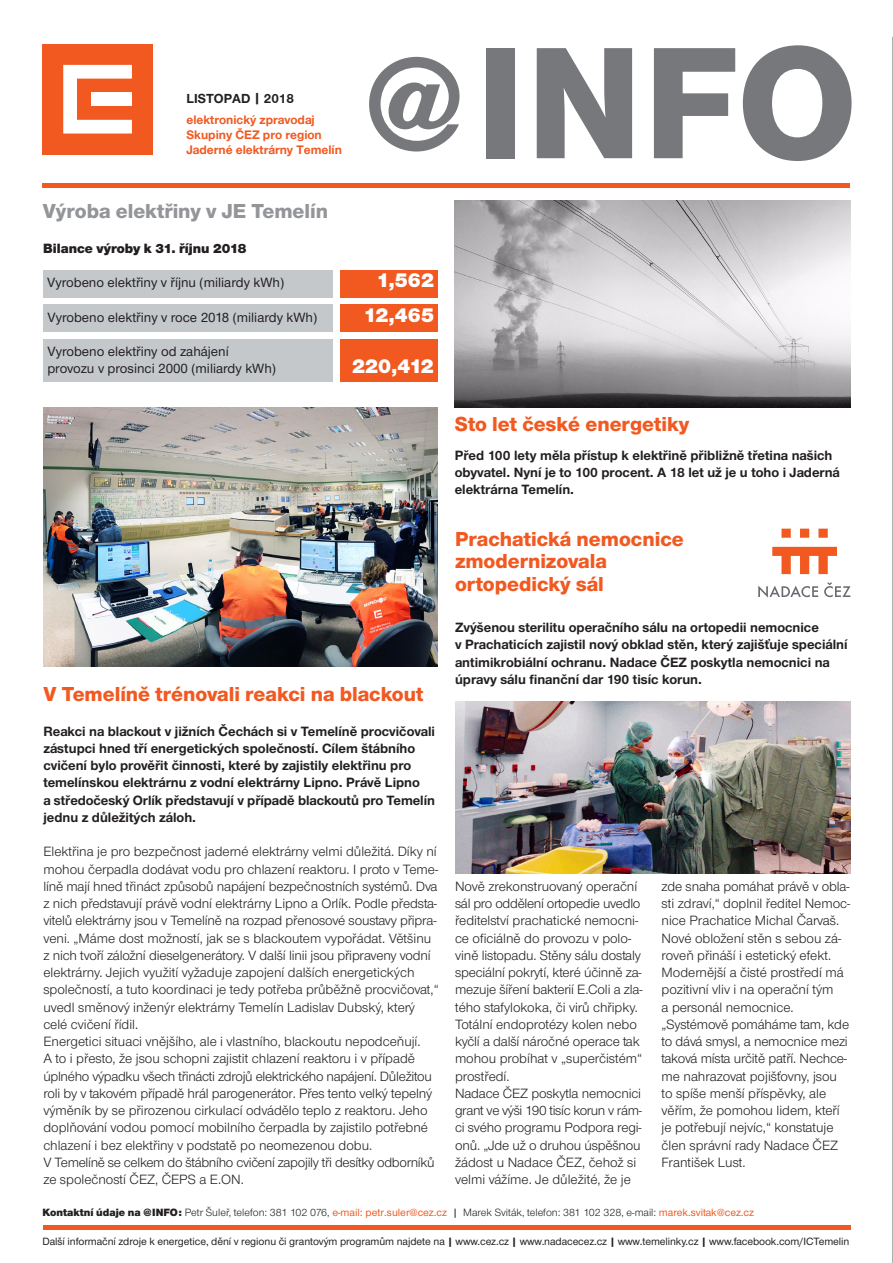
<style>
.page{position:relative;width:893px;height:1263px;background:#fff}
.page>*{position:absolute;margin:0;border:0;box-sizing:border-box;transform-origin:0 0}
.t1{font:800 165px "Nimbus CEZCE";color:#76787b}
.titulek_16{font:800 21px/22.5px "Nimbus CEZOT";color:#f15921}
.titulek_16-2{font:800 21px "Nimbus CEZOT";color:#939598}
._00_text{font:900 21px "Nimbus CEZOT";color:#fff}
._00_text-2{font:13.95px/17.2px "Nimbus CEZOT";color:#231f20}
._00_text-3{font:700 13.95px/17.2px "Nimbus CEZOT";color:#231f20}
._00_text-4{font:500 13.95px "Nimbus CEZOT";color:#231f20}
._00_text-5{font:13.95px/17.2px "Nimbus CEZOT";letter-spacing:-.02em;color:#231f20}
._00_text-6{font:900 13.95px "Nimbus CEZOT";color:#231f20}
.t2{font:700 13.5px "Nimbus CEZ";color:#231f20}
.t3{font:700 12.75px/15.3px "Nimbus CEZ";color:#f15921}
.tiráž{font:500 10.95px "Nimbus CEZOT";letter-spacing:-.005em;color:#231f20}
.tiráž-2{font:10.95px "Nimbus CEZOT";color:#231f20}
.s1{font-size:135px}
.s2{font-weight:900}
.s3{font-weight:500;color:#f15921}
.s4{font-family:"Nimbus CEZ";font-weight:500}
.s5{font-family:"Nimbus CEZ";font-weight:700}
</style>
<div class="page">
<hr style="left:892px;top:37px;width:1px;height:1226px;background:#636366">
<img style="left:43px;top:408px;width:395px;height:259px">
<div style="left:42px;top:44px;width:111px;height:110px;background:#f15921"></div>
<svg style="left:63px;top:65px;width:69px;height:69px"></svg>
<div style="left:91px;top:92px;width:40px;height:14px;background:#fff"></div>
<hr style="left:43px;top:1225px;width:807px;height:4px;background:#f15921">
<div style="left:43px;top:270px;width:289px;height:27px;background:#c4c8cb"></div>
<div style="left:43px;top:339px;width:289px;height:42px;background:#c4c8cb"></div>
<div style="left:340px;top:270px;width:98px;height:27px;background:#f15921"></div>
<div style="left:340px;top:339px;width:98px;height:42px;background:#f15921"></div>
<div style="left:43px;top:304px;width:289px;height:28px;background:#c4c8cb"></div>
<div style="left:340px;top:304px;width:98px;height:28px;background:#f15921"></div>
<hr style="left:43px;top:184px;width:807px;height:4px;background:#f15921">
<img style="left:455px;top:701px;width:395px;height:173px">
<svg style="left:758px;top:582px;width:92px;height:16px"></svg>
<svg style="left:772px;top:529px;width:65px;height:45px"></svg>
<img style="left:455px;top:201px;width:395px;height:207px">
<p class="t2" style="left:186px;top:90px;width:109px">LISTOPAD | 2018</p>
<p class="t3" style="left:186px;top:112px;width:157px">elektronický zpravodaj<br>Skupiny ČEZ pro region<br>Jaderné elektrárny Temelín</p>
<p class="titulek_16-2" style="left:43px;top:199px;width:287px">Výroba elektřiny v JE Temelín</p>
<p class="_00_text-6" style="left:43px;top:240px;width:205px">Bilance výroby k 31. říjnu 2018</p>
<p class="_00_text-4" style="left:47px;top:274px;width:238px">Vyrobeno elektřiny v říjnu (miliardy kWh)</p>
<p class="t1" style="left:365px;top:8px;width:494px"><span class="s1">@</span>INFO</p>
<p class="_00_text" style="left:376px;top:268px;width:59px">1,562</p>
<p class="_00_text-4" style="left:47px;top:309px;width:271px">Vyrobeno elektřiny v roce 2018 (miliardy kWh)</p>
<p class="_00_text" style="left:364px;top:302px;width:72px">12,465</p>
<p class="_00_text-4" style="left:47px;top:343px;width:183px">Vyrobeno elektřiny od zahájení</p>
<p class="_00_text-4" style="left:47px;top:360px;width:230px">provozu v prosinci 2000 (miliardy kWh)</p>
<p class="_00_text" style="left:352px;top:354px;width:84px">220,412</p>
<p class="titulek_16" style="left:43px;top:683px;width:382px">V Temelíně trénovali reakci na blackout</p>
<p class="_00_text-3" style="left:43px;top:722px;width:393px">Reakci na blackout v jižních Čechách si v Temelíně procvičovali zástupci hned tří energetických společností. Cílem štábního cvičení bylo prověřit činnosti, které by zajistily elektřinu pro temelínskou elektrárnu z vodní elektrárny Lipno. Právě Lipno<br>a středočeský Orlík představují v případě blackoutů pro Temelín jednu z důležitých záloh.</p>
<p class="_00_text-2" style="left:43px;top:843px;width:397px">Elektřina je pro bezpečnost jaderné elektrárny velmi důležitá. Díky ní mohou čerpadla dodávat vodu pro chlazení reaktoru. I proto v Teme&shy;líně mají hned třináct způsobů napájení bezpečnostních systémů. Dva z nich představují právě vodní elektrárny Lipno a Orlík. Podle předsta&shy;vitelů elektrárny jsou v Temelíně na rozpad přenosové soustavy připra&shy;veni. „Máme dost možností, jak se s blackoutem vypořádat. Většinu z nich tvoří záložní dieselgenerátory. V další linii jsou připraveny vodní elektrárny. Jejich využití vyžaduje zapojení dalších energetických společností, a tuto koordinaci je tedy potřeba průběžně procvičovat,“ uvedl směnový inženýr elektrárny Temelín Ladislav Dubský, který celé cvičení řídil.</p>
<p class="_00_text-2" style="left:43px;top:1033px;width:390px">Energetici situaci vnějšího, ale i vlastního, blackoutu nepodceňují.<br>A to i přesto, že jsou schopni zajistit chlazení reaktoru i v případě úplného výpadku všech třinácti zdrojů elektrického napájení. Důležitou roli by v takovém případě hrál parogenerátor. Přes tento velký tepelný výměník by se přirozenou cirkulací odvádělo teplo z reaktoru. Jeho doplňování vodou pomocí mobilního čerpadla by zajistilo potřebné chlazení i bez elektřiny v podstatě po neomezenou dobu.</p>
<p class="_00_text-5" style="left:43px;top:1154px;width:393px">V Temelíně se celkem do štábního cvičení zapojily tři desítky odborníků ze společností ČEZ, ČEPS a E.ON.</p>
<p class="titulek_16" style="left:455px;top:413px;width:236px">Sto let české energetiky</p>
<p class="_00_text-3" style="left:455px;top:446px;width:387px">Před 100 lety měla přístup k elektřině přibližně třetina našich obyvatel. Nyní je to 100 procent. A 18 let už je u toho i Jaderná elektrárna Temelín.</p>
<p class="titulek_16" style="left:455px;top:528px;width:230px">Prachatická nemocnice zmodernizovala ortopedický sál</p>
<p class="_00_text-3" style="left:455px;top:619px;width:394px">Zvýšenou sterilitu operačního sálu na ortopedii nemocnice<br>v Prachaticích zajistil nový obklad stěn, který zajišťuje speciální antimikrobiální ochranu. Nadace ČEZ poskytla nemocnici na úpravy sálu finanční dar 190 tisíc korun.</p>
<p class="_00_text-2" style="left:455px;top:878px;width:189px">Nově zrekonstruovaný operační sál pro oddělení ortopedie uvedlo ředitelství prachatické nemocni&shy;ce oficiálně do provozu v polo&shy;vině listopadu. Stěny sálu dostaly speciální pokrytí, které účinně za&shy;mezuje šíření bakterií E.Coli a zla&shy;tého stafylokoka, či virů chřipky.<br>Totální endoprotézy kolen nebo kyčlí a další náročné operace tak mohou probíhat v „superčistém“ prostředí.</p>
<p class="_00_text-2" style="left:455px;top:1085px;width:188px">Nadace ČEZ poskytla nemocnici grant ve výši 190 tisíc korun v rám&shy;ci svého programu Podpora regi&shy;onů. „Jde už o druhou úspěšnou žádost u Nadace ČEZ, čehož si velmi vážíme. Je důležité, že je</p>
<p class="_00_text-2" style="left:662px;top:878px;width:190px;text-align:justify">zde snaha pomáhat právě v obla&shy;sti zdraví,“ doplnil ředitel Nemoc&shy;nice Prachatice Michal Čarvaš.</p>
<p class="_00_text-2" style="left:662px;top:929px;width:181px">Nové obložení stěn s sebou zá-</p>
<p class="_00_text-2" style="left:662px;top:947px;width:184px">roveň přináší i estetický efekt.<br>Modernější a čisté prostředí má pozitivní vliv i na operační tým a personál nemocnice.</p>
<p class="_00_text-2" style="left:662px;top:1016px;width:189px">„Systémově pomáháme tam, kde</p>
<p class="_00_text-2" style="left:662px;top:1033px;width:188px">to dává smysl, a nemocnice mezi taková místa určitě patří. Nechce-</p>
<p class="_00_text-2" style="left:662px;top:1067px;width:180px">me nahrazovat pojišťovny, jsou to spíše menší příspěvky, ale věřím, že pomohou lidem, kteří je potřebují nejvíc,“ konstatuje člen správní rady Nadace ČEZ<br>František Lust.</p>
<p class="tiráž-2" style="left:43px;top:1206px;width:713px"><span class="s2">Kontaktní údaje na @INFO:</span> Petr Šuleř, telefon: 381 102 076, <span class="s3">e-mail: petr.suler@cez.cz</span> <span class="s4">|</span> Marek Sviták, telefon: 381 102 328, e-mail: <span class="s3">marek.svitak@cez.cz</span></p>
<p class="tiráž" style="left:43px;top:1235px;width:808px">Další informační zdroje k energetice, dění v regionu či grantovým programům najdete na <span class="s5">|</span> www.cez.cz <span class="s5">|</span> www.nadacecez.cz <span class="s5">|</span> www.temelinky.cz <span class="s5">|</span> www.facebook.com/ICTemelin</p>
</div>
